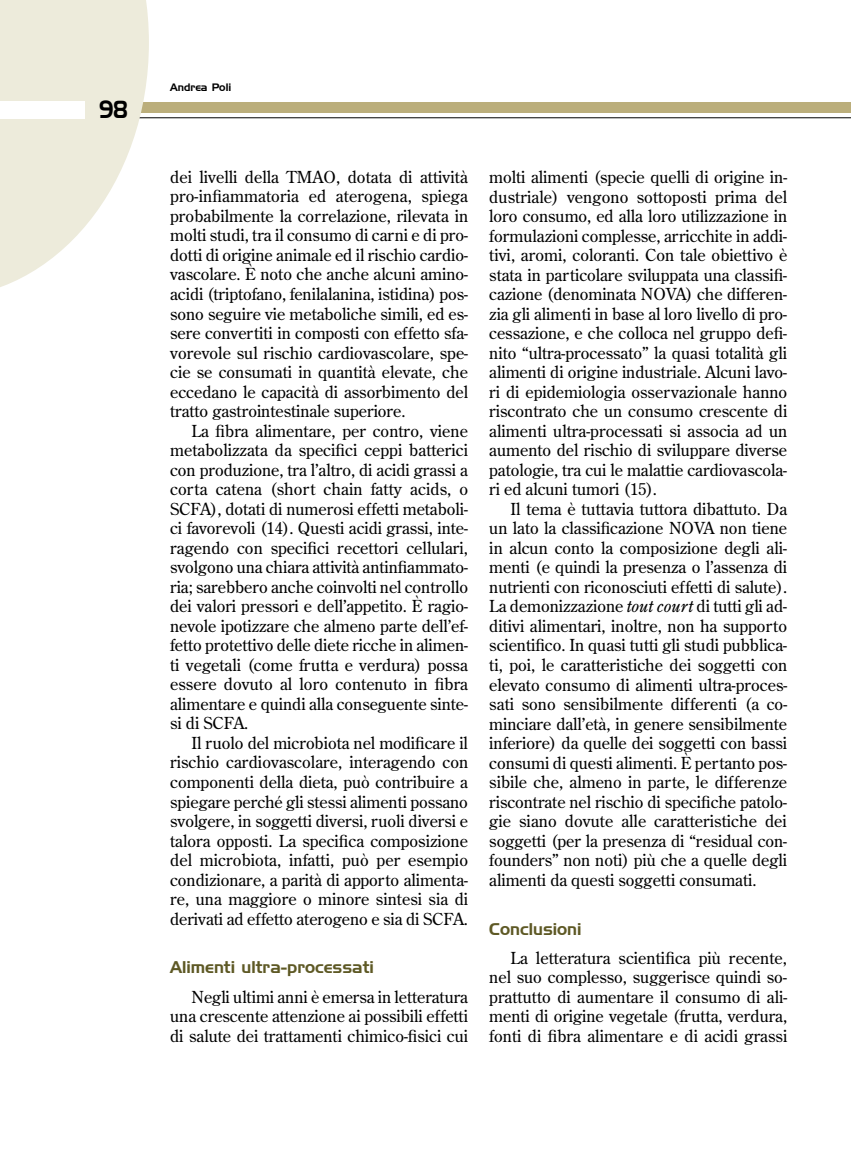
<style>
.page{position:relative;width:851px;height:1149px;background:#fff}
.page>*{position:absolute;margin:0;border:0;box-sizing:border-box;transform-origin:0 0}
.t1{font:24px "Handel Gothic BT";color:#000;scale:.8 1}
.t2{font:16.5px/19.5px "Century Old Style Std";color:#000;text-align:justify}
.t3{font:16.5px "Handel Gothic BT";color:#5e5925}
.t4{font:10.5px "Handel Gothic BT";color:#000}
.s1{font-style:italic}
</style>
<div class="page">
<hr style="left:0;top:117px;width:850px;height:1px;background:#000">
<div style="left:0;top:102px;width:850px;height:11px;background:#bbae7b"></div>
<svg style="left:0;top:0;width:149px;height:287px;fill:#edebdb"></svg>
<div style="left:0;top:101px;width:85px;height:17px;background:#fff"></div>
<h1 class="t1" style="left:99px;top:95px;width:37px">98</h1>
<p class="t4" style="left:170px;top:81px;width:63px">Andrea Poli</p>
<p class="t2" style="left:170px;top:167px;width:299px">dei livelli della TMAO, dotata di attività pro-infiammatoria ed aterogena, spiega probabilmente la correlazione, rilevata in molti studi, tra il consumo di carni e di pro&shy;dotti di origine animale ed il rischio cardio&shy;vascolare. È noto che anche alcuni amino&shy;acidi (triptofano, fenilalanina, istidina) pos&shy;sono seguire vie metaboliche simili, ed es&shy;sere convertiti in composti con effetto sfa&shy;vorevole sul rischio cardiovascolare, spe&shy;cie se consumati in quantità elevate, che eccedano le capacità di assorbimento del tratto gastrointestinale superiore.</p>
<p class="t2" style="left:170px;top:420px;width:299px;text-indent:21px">La fibra alimentare, per contro, viene metabolizzata da specifici ceppi batterici con produzione, tra l’altro, di acidi grassi a corta catena (short chain fatty acids, o SCFA), dotati di numerosi effetti metaboli&shy;ci favorevoli (14). Questi acidi grassi, inte&shy;ragendo con specifici recettori cellulari, svolgono una chiara attività antinfiammato&shy;ria; sarebbero anche coinvolti nel controllo dei valori pressori e dell’appetito. È ragio&shy;nevole ipotizzare che almeno parte dell’ef&shy;fetto protettivo delle diete ricche in alimen&shy;ti vegetali (come frutta e verdura) possa essere dovuto al loro contenuto in fibra alimentare e quindi alla conseguente sinte&shy;si di SCFA.</p>
<p class="t2" style="left:170px;top:732px;width:299px;text-indent:21px">Il ruolo del microbiota nel modificare il rischio cardiovascolare, interagendo con componenti della dieta, può contribuire a spiegare perché gli stessi alimenti possano svolgere, in soggetti diversi, ruoli diversi e talora opposti. La specifica composizione del microbiota, infatti, può per esempio condizionare, a parità di apporto alimenta&shy;re, una maggiore o minore sintesi sia di derivati ad effetto aterogeno e sia di SCFA.</p>
<p class="t3" style="left:170px;top:957px;width:205px">Alimenti ultra-processati</p>
<p class="t2" style="left:170px;top:986px;width:299px;text-indent:21px">Negli ultimi anni è emersa in letteratura una crescente attenzione ai possibili effetti di salute dei trattamenti chimico-fisici cui</p>
<p class="t2" style="left:489px;top:167px;width:299px">molti alimenti (specie quelli di origine in&shy;dustriale) vengono sottoposti prima del loro consumo, ed alla loro utilizzazione in formulazioni complesse, arricchite in addi&shy;tivi, aromi, coloranti. Con tale obiettivo è stata in particolare sviluppata una classifi&shy;cazione (denominata NOVA) che differen&shy;zia gli alimenti in base al loro livello di pro&shy;cessazione, e che colloca nel gruppo defi&shy;nito “ultra-processato” la quasi totalità gli alimenti di origine industriale. Alcuni lavo&shy;ri di epidemiologia osservazionale hanno riscontrato che un consumo crescente di alimenti ultra-processati si associa ad un aumento del rischio di sviluppare diverse patologie, tra cui le malattie cardiovascola&shy;ri ed alcuni tumori (15).</p>
<p class="t2" style="left:489px;top:498px;width:299px;text-indent:21px">Il tema è tuttavia tuttora dibattuto. Da un lato la classificazione NOVA non tiene in alcun conto la composizione degli ali&shy;menti (e quindi la presenza o l’assenza di nutrienti con riconosciuti effetti di salute).<br>La demonizzazione <span class="s1">tout court</span> di tutti gli ad&shy;ditivi alimentari, inoltre, non ha supporto scientifico. In quasi tutti gli studi pubblica&shy;ti, poi, le caratteristiche dei soggetti con elevato consumo di alimenti ultra-proces&shy;sati sono sensibilmente differenti (a co&shy;minciare dall’età, in genere sensibilmente inferiore) da quelle dei soggetti con bassi consumi di questi alimenti. È pertanto pos&shy;sibile che, almeno in parte, le differenze riscontrate nel rischio di specifiche patolo&shy;gie siano dovute alle caratteristiche dei soggetti (per la presenza di “residual con&shy;founders” non noti) più che a quelle degli alimenti da questi soggetti consumati.</p>
<p class="t3" style="left:489px;top:918px;width:94px">Conclusioni</p>
<p class="t2" style="left:489px;top:947px;width:299px;text-indent:21px">La letteratura scientifica più recente, nel suo complesso, suggerisce quindi so&shy;prattutto di aumentare il consumo di ali&shy;menti di origine vegetale (frutta, verdura, fonti di fibra alimentare e di acidi grassi</p>
</div>
